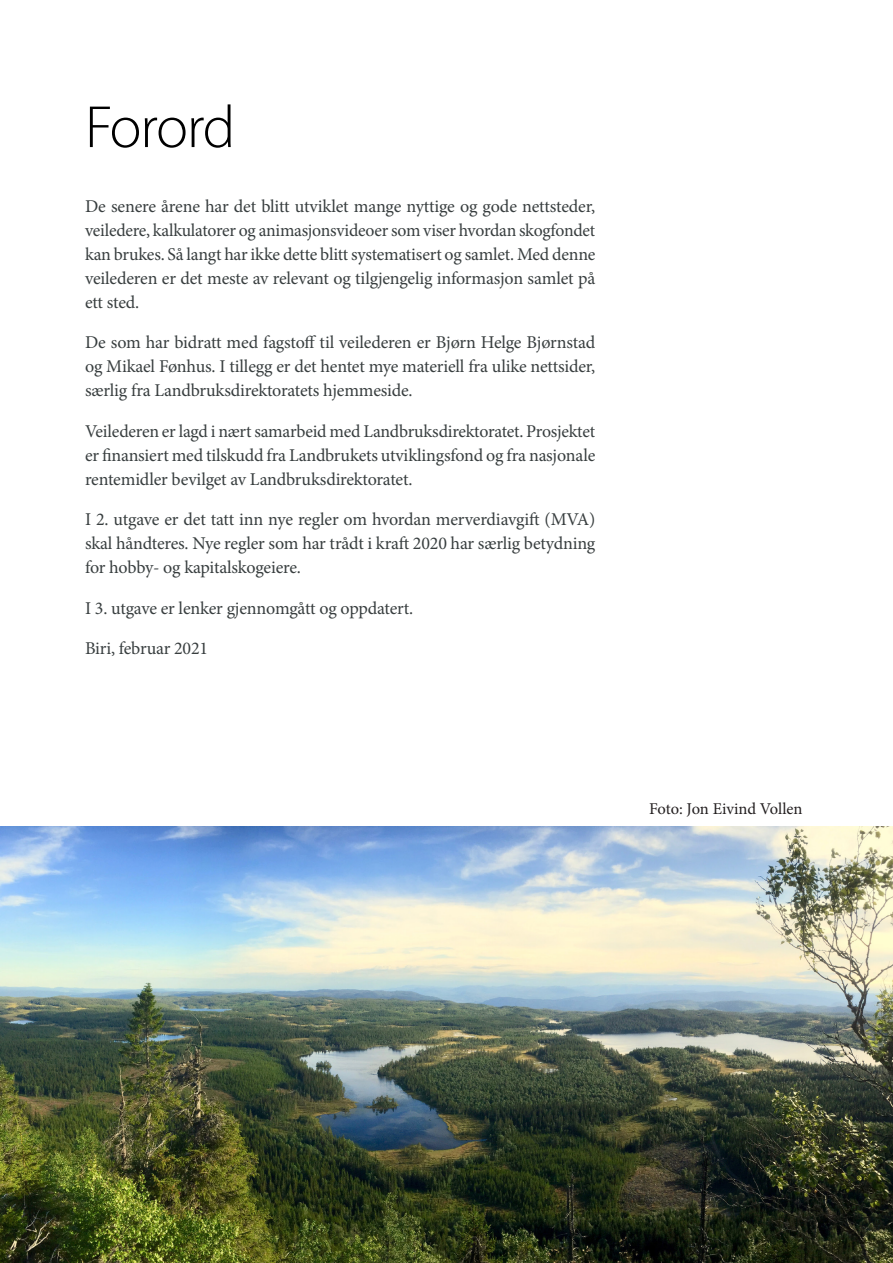
<style>
.page{position:relative;width:893px;height:1263px;background:#fff}
.page>*{position:absolute;margin:0;border:0;box-sizing:border-box;transform-origin:0 0}
.t1{font:300 60px "Myriad Pro";letter-spacing:-.03em;color:#000}
.Brødtekst{font:18px/24px "Minion Pro";letter-spacing:-.01em;color:#383e3f;text-align:justify}
.Billedtekst{font:16.5px "Minion Pro";letter-spacing:-.005em;color:#231f20}
</style>
<div class="page">
<img style="left:0;top:826px;width:893px;height:437px">
<h1 class="t1" style="left:85px;top:94px;width:152px">Forord</h1>
<p class="Brødtekst" style="left:85px;top:194px;width:512px">De senere årene har det blitt utviklet mange nyttige og gode nettsteder, veiledere, kalkulatorer og animasjonsvideoer som viser hvordan skogfondet kan brukes. Så langt har ikke dette blitt systematisert og samlet. Med denne veilederen er det meste av relevant og tilgjengelig informasjon samlet på ett sted.</p>
<p class="Brødtekst" style="left:85px;top:330px;width:512px">De som har bidratt med fagstoff til veilederen er Bjørn Helge Bjørnstad og Mikael Fønhus. I tillegg er det hentet mye materiell fra ulike nettsider, særlig fra Landbruksdirektoratets hjemmeside.</p>
<p class="Brødtekst" style="left:85px;top:419px;width:512px">Veilederen er lagd i nært samarbeid med Landbruksdirektoratet. Prosjektet er finansiert med tilskudd fra Landbrukets utviklingsfond og fra nasjonale rentemidler bevilget av Landbruksdirektoratet.</p>
<p class="Brødtekst" style="left:85px;top:507px;width:512px">I 2. utgave er det tatt inn nye regler om hvordan merverdiavgift (MVA) skal håndteres. Nye regler som har trådt i kraft 2020 har særlig betydning for hobby- og kapitalskogeiere.</p>
<p class="Brødtekst" style="left:85px;top:596px;width:330px">I 3. utgave er lenker gjennomgått og oppdatert.</p>
<p class="Brødtekst" style="left:85px;top:636px;width:125px">Biri, februar 2021</p>
<p class="Billedtekst" style="left:649px;top:797px;width:155px">Foto: Jon Eivind Vollen</p>
</div>
